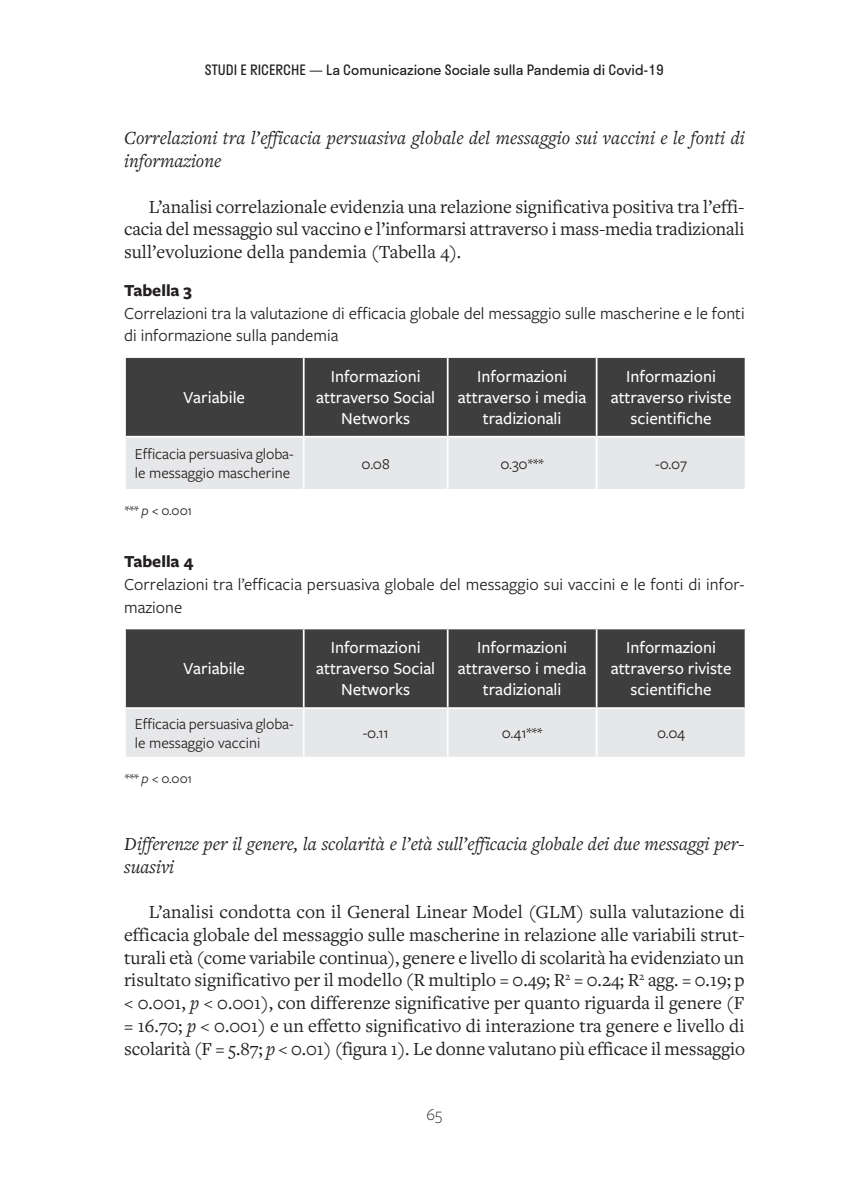
<style>
.page{position:relative;width:844px;height:1191px;background:#fff}
.page>*{position:absolute;margin:0;border:0;box-sizing:border-box;transform-origin:0 0}
.t1{font:19.25px/22.8px "Freight Text Pro";letter-spacing:-.005em;color:#231f20;text-align:justify}
.t2{font:italic 19.25px/22.8px "Freight Text Pro";color:#231f20}
.t3{font:500 17.5px/21px "Freight Sans Pro";color:#fff;text-align:center}
.t4{font:17.5px/22.8px "Freight Sans Pro";color:#231f20}
.t5{font:700 17.5px "Freight Sans Pro";color:#231f20}
.t6{font:300 17.5px "Freight Sans Pro";color:#231f20}
.t7{font:15.75px/18.9px "Freight Sans Pro";letter-spacing:-.005em;color:#231f20}
.t8{font:14px "Stratos";color:#231f20}
.t9{font:italic 14px "Freight Sans Pro";color:#231f20}
.t10{font:14px "Freight Sans Pro";color:#231f20}
.s1{font-style:normal}
.s2{font-style:italic}
</style>
<div class="page">
<div style="left:126px;top:358px;width:618px;height:78px;background:#3e3e3f"></div>
<div style="left:126px;top:437px;width:618px;height:52px;background:#e6e7e9"></div>
<hr style="left:303px;top:358px;width:1px;height:78px;background:#fff">
<hr style="left:446px;top:358px;width:2px;height:78px;background:#fff">
<hr style="left:595px;top:358px;width:2px;height:78px;background:#fff">
<hr style="left:303px;top:437px;width:1px;height:52px;background:#fff">
<hr style="left:446px;top:437px;width:2px;height:52px;background:#fff">
<hr style="left:595px;top:437px;width:2px;height:52px;background:#fff">
<div style="left:126px;top:629px;width:618px;height:78px;background:#3e3e3f"></div>
<div style="left:126px;top:709px;width:618px;height:48px;background:#e6e7e9"></div>
<hr style="left:303px;top:629px;width:1px;height:78px;background:#fff">
<hr style="left:446px;top:629px;width:2px;height:78px;background:#fff">
<hr style="left:595px;top:629px;width:2px;height:78px;background:#fff">
<hr style="left:303px;top:709px;width:1px;height:48px;background:#fff">
<hr style="left:446px;top:709px;width:2px;height:48px;background:#fff">
<hr style="left:595px;top:709px;width:2px;height:48px;background:#fff">
<p class="t8" style="left:205px;top:58px;width:460px">STUDI E RICERCHE — La Comunicazione Sociale sulla Pandemia di Covid-19</p>
<p class="t2" style="left:124px;top:126px;width:622px">Correlazioni tra l’efficacia persuasiva globale del messaggio sui vaccini e le fonti di informazione</p>
<p class="t1" style="left:124px;top:194px;width:622px;text-indent:25px">L’analisi correlazionale evidenzia una relazione significativa positiva tra l’effi&shy;cacia del messaggio sul vaccino e l’informarsi attraverso i mass-media tradizionali sull’evoluzione della pandemia (Tabella 4).</p>
<p class="t5" style="left:124px;top:278px;width:69px">Tabella 3</p>
<p class="t4" style="left:124px;top:301px;width:622px">Correlazioni tra la valutazione di efficacia globale del messaggio sulle mascherine e le fonti di informazione sulla pandemia</p>
<p class="t3" style="left:184px;top:386px;width:63px">Variabile</p>
<p class="t3" style="left:316px;top:365px;width:120px">Informazioni attraverso Social<br>Networks</p>
<p class="t3" style="left:458px;top:365px;width:130px">Informazioni attraverso i media tradizionali</p>
<p class="t3" style="left:610px;top:365px;width:122px">Informazioni attraverso riviste scientifiche</p>
<p class="t7" style="left:135px;top:444px;width:160px">Efficacia persuasiva globa&shy;le messaggio mascherine</p>
<p class="t7" style="left:361px;top:453px;width:30px">0.08</p>
<p class="t7" style="left:500px;top:453px;width:45px">0.30***</p>
<p class="t7" style="left:655px;top:453px;width:33px">-0.07</p>
<p class="t9" style="left:124px;top:501px;width:70px">*** p &lt; <span class="s1">0.001</span></p>
<p class="t5" style="left:124px;top:549px;width:71px">Tabella 4</p>
<p class="t4" style="left:124px;top:572px;width:622px">Correlazioni tra l’efficacia persuasiva globale del messaggio sui vaccini e le fonti di infor&shy;mazione</p>
<p class="t3" style="left:184px;top:657px;width:63px">Variabile</p>
<p class="t7" style="left:135px;top:713px;width:160px">Efficacia persuasiva globa&shy;le messaggio vaccini</p>
<p class="t10" style="left:124px;top:768px;width:70px"><span class="s2">*** p</span> &lt; 0.001</p>
<p class="t3" style="left:316px;top:636px;width:120px">Informazioni attraverso Social<br>Networks</p>
<p class="t3" style="left:458px;top:636px;width:130px">Informazioni attraverso i media tradizionali</p>
<p class="t3" style="left:610px;top:636px;width:122px">Informazioni attraverso riviste scientifiche</p>
<p class="t7" style="left:362px;top:723px;width:27px">-0.11</p>
<p class="t7" style="left:501px;top:723px;width:42px">0.41***</p>
<p class="t7" style="left:657px;top:723px;width:30px">0.04</p>
<p class="t2" style="left:124px;top:831px;width:622px">Differenze per il genere, la scolarità e l’età sull’efficacia globale dei due messaggi per&shy;suasivi</p>
<p class="t1" style="left:124px;top:900px;width:622px;text-indent:25px">L’analisi condotta con il General Linear Model (GLM) sulla valutazione di efficacia globale del messaggio sulle mascherine in relazione alle variabili strut&shy;turali età (come variabile continua), genere e livello di scolarità ha evidenziato un risultato significativo per il modello (R multiplo = 0.49; R<sup>2</sup> = 0.24; R<sup>2</sup> agg. = 0.19; p &lt; 0.001, <span class="s2">p</span> &lt; 0.001), con differenze significative per quanto riguarda il genere (F = 16.70; <span class="s2">p</span> &lt; 0.001) e un effetto significativo di interazione tra genere e livello di scolarità (F = 5.87; <span class="s2">p</span> &lt; 0.01) (figura 1). Le donne valutano più efficace il messaggio</p>
<p class="t6" style="left:426px;top:1102px;width:17px">65</p>
</div>
